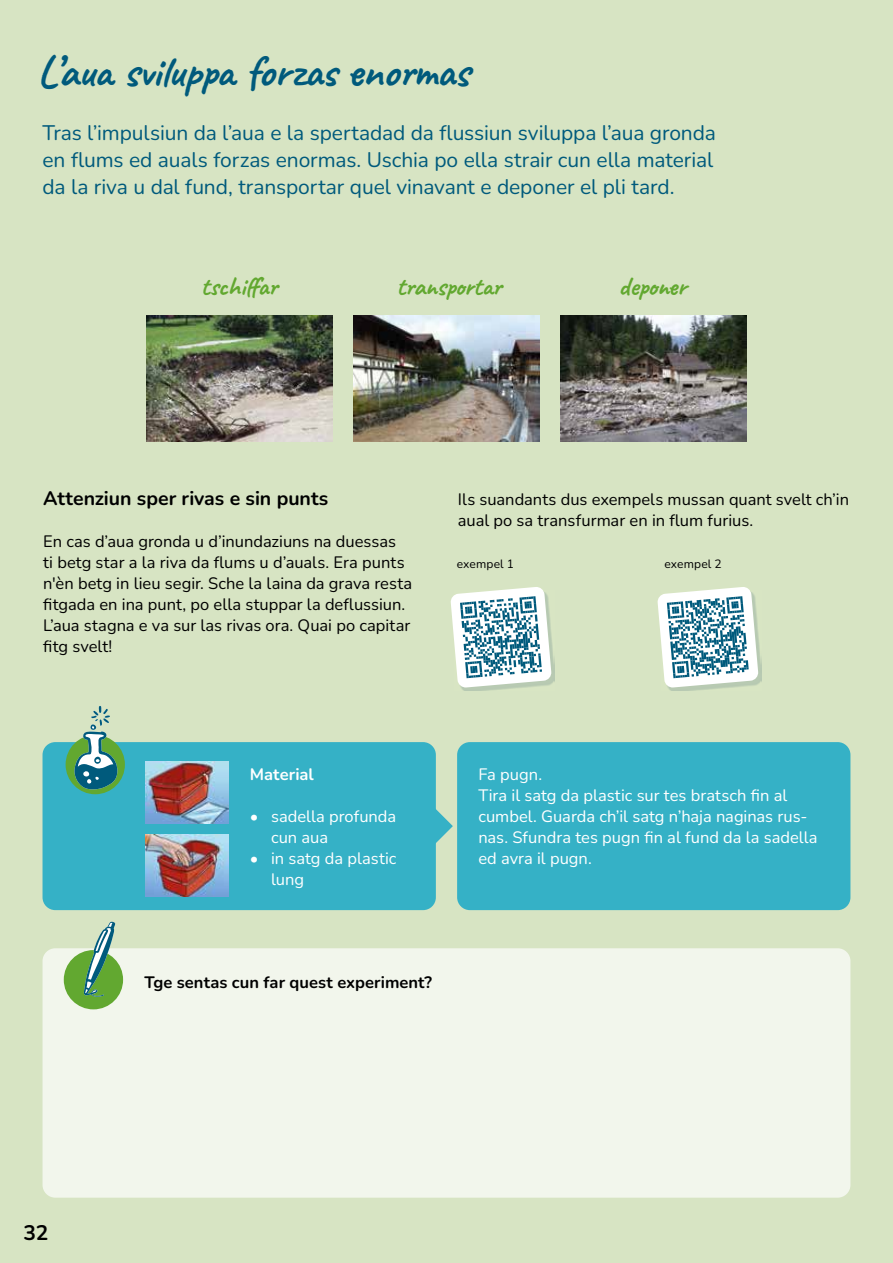
<style>
.page{position:relative;width:893px;height:1263px;background:#d7e4c3}
.page>*{position:absolute;margin:0;border:0;box-sizing:border-box;transform-origin:0 0}
.t1{font:700 45px "Caveat";letter-spacing:-.02em;color:#005a7c}
.t2{font:700 27px "Caveat";letter-spacing:-.025em;color:#62a830}
.t3{font:21px/27px "Nunito";letter-spacing:-.005em;color:#005a7c}
.t4{font:700 21px "Nunito";color:#000}
.t5{font:700 19.5px "Nunito";color:#000}
.t6{font:16.5px/21px "Nunito";color:#000}
.t7{font:16.5px/21px "Nunito";color:#fff}
.t8{font:700 16.5px "Nunito";letter-spacing:.005em;color:#000}
.t9{font:700 16.5px "Nunito";letter-spacing:.005em;color:#fff}
.t10{font:12px "Nunito";letter-spacing:.015em;color:#000}
</style>
<div class="page">
<img style="left:668px;top:634px;width:94px;height:57px">
<svg style="left:657px;top:587px;width:101px;height:101px;background:#aecad0"></svg>
<img style="left:461px;top:645px;width:94px;height:46px">
<svg style="left:450px;top:587px;width:102px;height:101px;background:#b3cdd2"></svg>
<div style="left:43px;top:948px;width:807px;height:250px;background:#f2f6ec;border-radius:13px"></div>
<div style="left:64px;top:950px;width:59px;height:59px;background:#62a830;border-radius:50%"></div>
<svg style="left:83px;top:922px;width:33px;height:75px"></svg>
<img style="left:146px;top:316px;width:186px;height:126px">
<img style="left:354px;top:316px;width:186px;height:126px">
<img style="left:561px;top:316px;width:186px;height:126px">
<div style="left:457px;top:742px;width:393px;height:168px;background:#35b1c6;border-radius:13px"></div>
<div style="left:43px;top:742px;width:393px;height:168px;background:#35b1c6;border-radius:13px"></div>
<svg style="left:435px;top:785px;width:18px;height:83px"></svg>
<div style="left:66px;top:735px;width:59px;height:59px;background:#62a830;border-radius:50%"></div>
<svg style="left:73px;top:706px;width:45px;height:84px"></svg>
<img style="left:146px;top:835px;width:83px;height:62px">
<img style="left:146px;top:762px;width:83px;height:62px">
<h1 class="t1" style="left:38px;top:43px;width:433px">L’aua sviluppa forzas enormas</h1>
<p class="t3" style="left:43px;top:119px;width:675px">Tras l’impulsiun da l’aua e la spertadad da flussiun sviluppa l’aua gronda en flums ed auals forzas enormas. Uschia po ella strair cun ella material da la riva u dal fund, transportar quel vinavant e deponer el pli tard.</p>
<h2 class="t2" style="left:201px;top:269px;width:78px">tschiffar</h2>
<h2 class="t2" style="left:396px;top:269px;width:107px">transportar</h2>
<h2 class="t2" style="left:618px;top:269px;width:70px">deponer</h2>
<p class="t5" style="left:43px;top:484px;width:287px">Attenziun sper rivas e sin punts</p>
<p class="t6" style="left:43px;top:530px;width:370px">En cas d’aua gronda u d’inundaziuns na duessas<br>ti betg star a la riva da flums u d’auals. Era punts n'èn betg in lieu segir. Sche la laina da grava resta fitgada en ina punt, po ella stuppar la deflussiun.<br>L’aua stagna e va sur las rivas ora. Quai po capitar fitg svelt!</p>
<p class="t6" style="left:458px;top:488px;width:393px">Ils suandants dus exempels mussan quant svelt ch’in aual po sa transfurmar en in flum furius.</p>
<p class="t10" style="left:457px;top:555px;width:59px">exempel 1</p>
<p class="t10" style="left:664px;top:555px;width:59px">exempel 2</p>
<p class="t9" style="left:250px;top:763px;width:66px">Material</p>
<p class="t7" style="left:271px;top:805px;width:127px;text-indent:-21px">• sadella profunda cun aua</p>
<p class="t7" style="left:271px;top:847px;width:127px;text-indent:-21px">• in satg da plastic lung</p>
<p class="t8" style="left:144px;top:970px;width:289px">Tge sentas cun far quest experiment?</p>
<p class="t7" style="left:478px;top:763px;width:341px">Fa pugn.<br>Tira il satg da plastic sur tes bratsch fin al cumbel. Guarda ch’il satg n’haja naginas rus&shy;nas. Sfundra tes pugn fin al fund da la sadella ed avra il pugn.</p>
<p class="t4" style="left:23px;top:1218px;width:27px">32</p>
</div>
